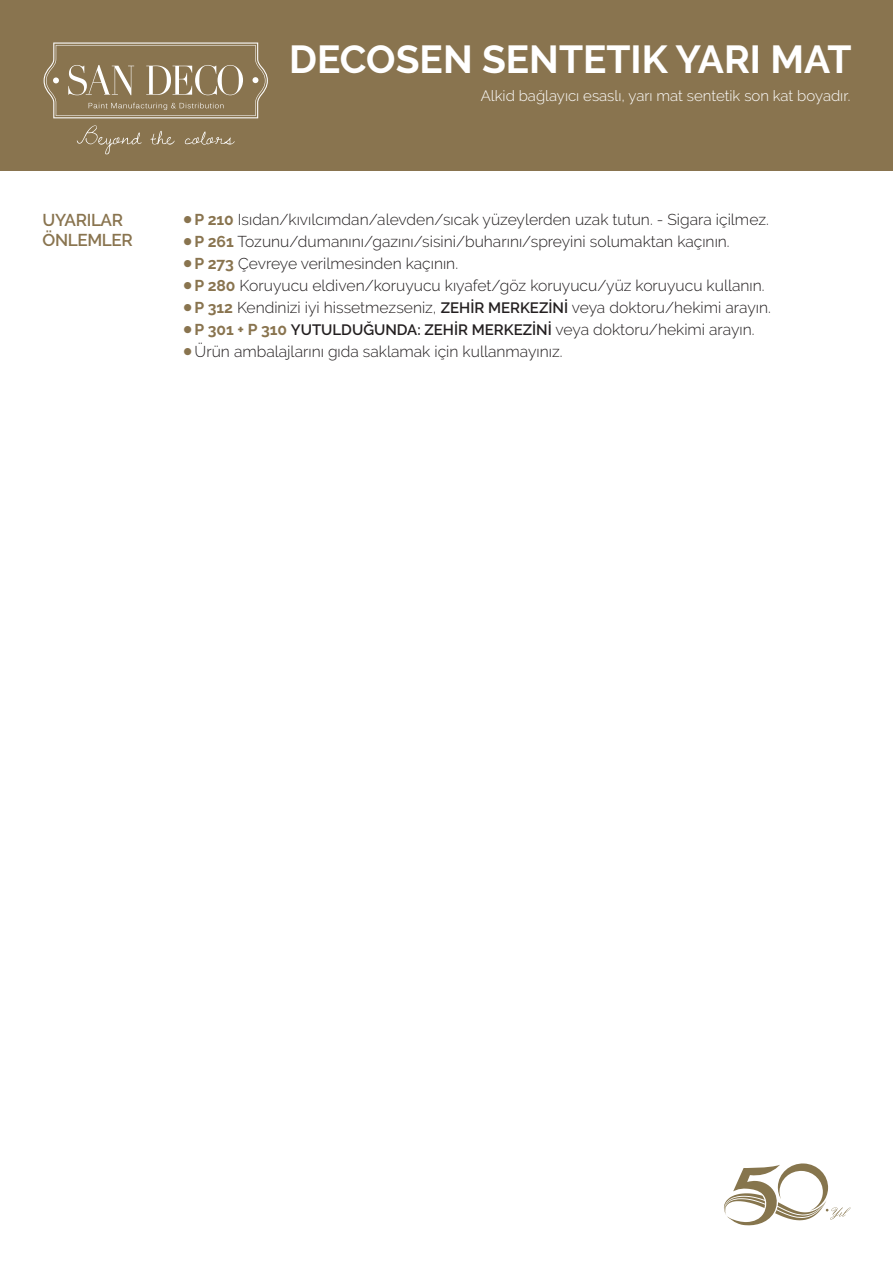
<style>
.page{position:relative;width:893px;height:1263px;background:#fff}
.page>*{position:absolute;margin:0;border:0;box-sizing:border-box;transform-origin:0 0}
.t1{font:700 38.85px "Raleway";color:#fff}
.t2{font:600 17.1px "Raleway";letter-spacing:-.02em;color:#89744f}
.t3{font:300 15.6px "Raleway";color:#231f20}
.t4{font:600 15px "Raleway";color:#231f20}
.t5{font:300 15px "Raleway";color:#fff}
.s1{color:#89744f}
.s2{font-weight:700;color:#89744f}
.s3{font-weight:600;font-size:15px}
.s4{font-weight:700;font-size:15.6px;color:#89744f}
.s5{font-weight:300;font-size:15.6px}
</style>
<div class="page">
<div style="left:0;top:0;width:893px;height:171px;background:#89744f"></div>
<svg style="left:724px;top:1163px;width:126px;height:63px"></svg>
<svg style="left:44px;top:43px;width:224px;height:75px"></svg>
<svg style="left:77px;top:125px;width:65px;height:29px"></svg>
<svg style="left:150px;top:131px;width:25px;height:14px"></svg>
<svg style="left:185px;top:131px;width:50px;height:14px"></svg>
<p class="t2" style="left:43px;top:210px;width:82px">UYARILAR</p>
<p class="t2" style="left:43px;top:230px;width:92px">ÖNLEMLER</p>
<p class="t1" style="left:289px;top:37px;width:564px">DECOSEN SENTETIK YARI MAT</p>
<p class="t5" style="left:481px;top:87px;width:371px">Alkid bağlayıcı esaslı, yarı mat sentetik son kat boyadır.</p>
<p class="t3" style="left:184px;top:210px;width:586px"><span class="s1">●</span> <span class="s2">P 210</span> Isıdan/kıvılcımdan/alevden/sıcak yüzeylerden uzak tutun. - Sigara içilmez.</p>
<p class="t3" style="left:184px;top:232px;width:547px"><span class="s1">●</span> <span class="s2">P 261</span> Tozunu/dumanını/gazını/sisini/buharını/spreyini solumaktan kaçının.</p>
<p class="t3" style="left:184px;top:254px;width:276px"><span class="s1">●</span> <span class="s2">P 273</span> Çevreye verilmesinden kaçının.</p>
<p class="t3" style="left:184px;top:276px;width:582px"><span class="s1">●</span> <span class="s2">P 280</span> Koruyucu eldiven/koruyucu kıyafet/göz koruyucu/yüz koruyucu kullanın.</p>
<p class="t3" style="left:184px;top:298px;width:588px"><span class="s1">●</span> <span class="s2">P 312</span> Kendinizi iyi hissetmezseniz, <span class="s3">ZEHİR MERKEZİNİ</span> veya doktoru/hekimi arayın.</p>
<p class="t4" style="left:184px;top:321px;width:572px"><span class="s1">●</span> <span class="s4">P 301 + P 310</span> YUTULDUĞUNDA: ZEHİR MERKEZİNİ <span class="s5">veya doktoru/hekimi arayın.</span></p>
<p class="t3" style="left:184px;top:343px;width:380px"><span class="s1">●</span> Ürün ambalajlarını gıda saklamak için kullanmayınız.</p>
</div>
